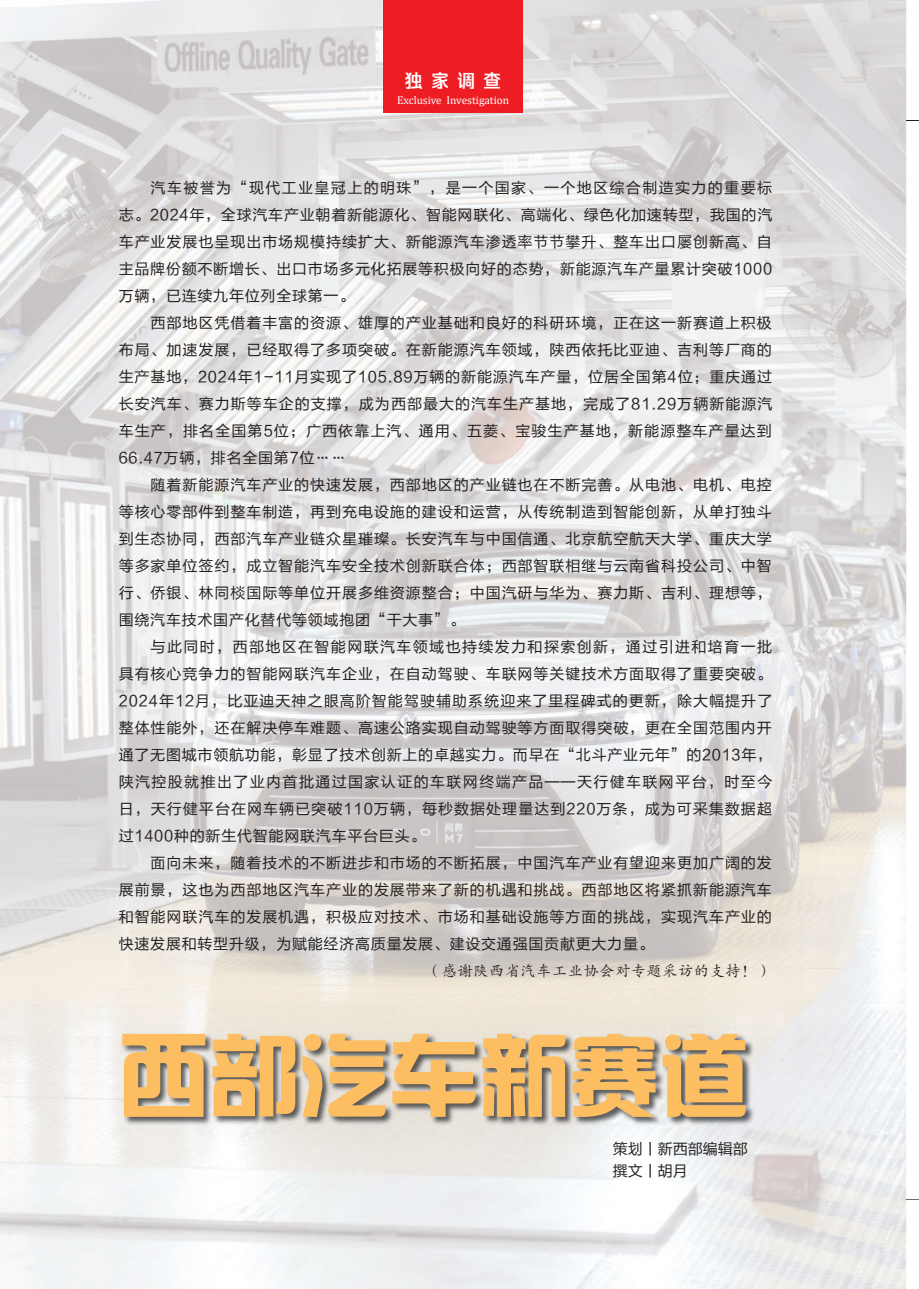
<style>
.page{position:relative;width:919px;height:1289px;background:#fff}
.page>*{position:absolute;margin:0;border:0;box-sizing:border-box;transform-origin:0 0}
.t1{font:90px "hzgb";color:#fdbe61}
.t2{font:700 18px "REEJI Flash Sans N95 Semi";color:#fff}
.t3{font:15px/27px "FZLTHK GBK1 0";letter-spacing:.05em;color:#231f20;text-align:justify}
.t4{font:15px "FZKTK GBK1 0";letter-spacing:.05em;color:#231f20}
.t5{font:15px/22.5px "FZLTHK GBK1 0";color:#231f20}
.t6{font:11.25px "Cambria";color:#fff}
</style>
<div class="page">
<img style="left:0;top:0;width:851px;height:858px">
<img style="left:851px;top:0;width:55px;height:1288px">
<img style="left:0;top:858px;width:853px;height:430px">
<img style="left:121px;top:1032px;width:634px;height:94px">
<svg style="left:906px;top:1199px;width:12px;height:1px"></svg>
<svg style="left:906px;top:120px;width:12px;height:1px"></svg>
<div style="left:383px;top:0;width:140px;height:112px;background:#ee1d23"></div>
<p class="t2" style="left:405px;top:71px;width:98px">独 家 调 查</p>
<p class="t6" style="left:397px;top:94px;width:114px">Exclusive Investigation</p>
<p class="t3" style="left:119px;top:175px;width:655px;text-indent:32px">汽车被誉为“现代工业皇冠上的明珠”，是一个国家、一个地区综合制造实力的重要标志。2024年，全球汽车产业朝着新能源化、智能网联化、高端化、绿色化加速转型，我国的汽车产业发展也呈现出市场规模持续扩大、新能源汽车渗透率节节攀升、整车出口屡创新高、自主品牌份额不断增长、出口市场多元化拓展等积极向好的态势，新能源汽车产量累计突破1000万辆，已连续九年位列全球第一。</p>
<p class="t3" style="left:119px;top:310px;width:655px;text-indent:32px">西部地区凭借着丰富的资源、雄厚的产业基础和良好的科研环境，正在这一新赛道上积极布局、加速发展，已经取得了多项突破。在新能源汽车领域，陕西依托比亚迪、吉利等厂商的生产基地，2024年1-11月实现了105.89万辆的新能源汽车产量，位居全国第4位；重庆通过长安汽车、赛力斯等车企的支撑，成为西部最大的汽车生产基地，完成了81.29万辆新能源汽车生产，排名全国第5位；广西依靠上汽、通用、五菱、宝骏生产基地，新能源整车产量达到66.47万辆，排名全国第7位……</p>
<p class="t3" style="left:119px;top:472px;width:654px;text-indent:32px">随着新能源汽车产业的快速发展，西部地区的产业链也在不断完善。从电池、电机、电控等核心零部件到整车制造，再到充电设施的建设和运营，从传统制造到智能创新，从单打独斗到生态协同，西部汽车产业链众星璀璨。长安汽车与中国信通、北京航空航天大学、重庆大学等多家单位签约，成立智能汽车安全技术创新联合体；西部智联相继与云南省科投公司、中智行、侨银、林同棪国际等单位开展多维资源整合；中国汽研与华为、赛力斯、吉利、理想等，围绕汽车技术国产化替代等领域抱团“干大事”。</p>
<p class="t3" style="left:119px;top:634px;width:655px;text-indent:32px">与此同时，西部地区在智能网联汽车领域也持续发力和探索创新，通过引进和培育一批具有核心竞争力的智能网联汽车企业，在自动驾驶、车联网等关键技术方面取得了重要突破。2024年12月，比亚迪天神之眼高阶智能驾驶辅助系统迎来了里程碑式的更新，除大幅提升了整体性能外，还在解决停车难题、高速公路实现自动驾驶等方面取得突破，更在全国范围内开通了无图城市领航功能，彰显了技术创新上的卓越实力。而早在“北斗产业元年”的2013年，陕汽控股就推出了业内首批通过国家认证的车联网终端产品——天行健车联网平台，时至今日，天行健平台在网车辆已突破110万辆，每秒数据处理量达到220万条，成为可采集数据超过1400种的新生代智能网联汽车平台巨头。</p>
<p class="t3" style="left:119px;top:850px;width:654px;text-indent:32px">面向未来，随着技术的不断进步和市场的不断拓展，中国汽车产业有望迎来更加广阔的发展前景，这也为西部地区汽车产业的发展带来了新的机遇和挑战。西部地区将紧抓新能源汽车和智能网联汽车的发展机遇，积极应对技术、市场和基础设施等方面的挑战，实现汽车产业的快速发展和转型升级，为赋能经济高质量发展、建设交通强国贡献更大力量。</p>
<p class="t4" style="left:426px;top:963px;width:347px">（感谢陕西省汽车工业协会对专题采访的支持！）</p>
<h1 class="t1" style="left:119px;top:1030px;width:631px">西部汽车新赛道</h1>
<p class="t5" style="left:612px;top:1137px;width:136px">策划丨新西部编辑部撰文丨胡月</p>
</div>
